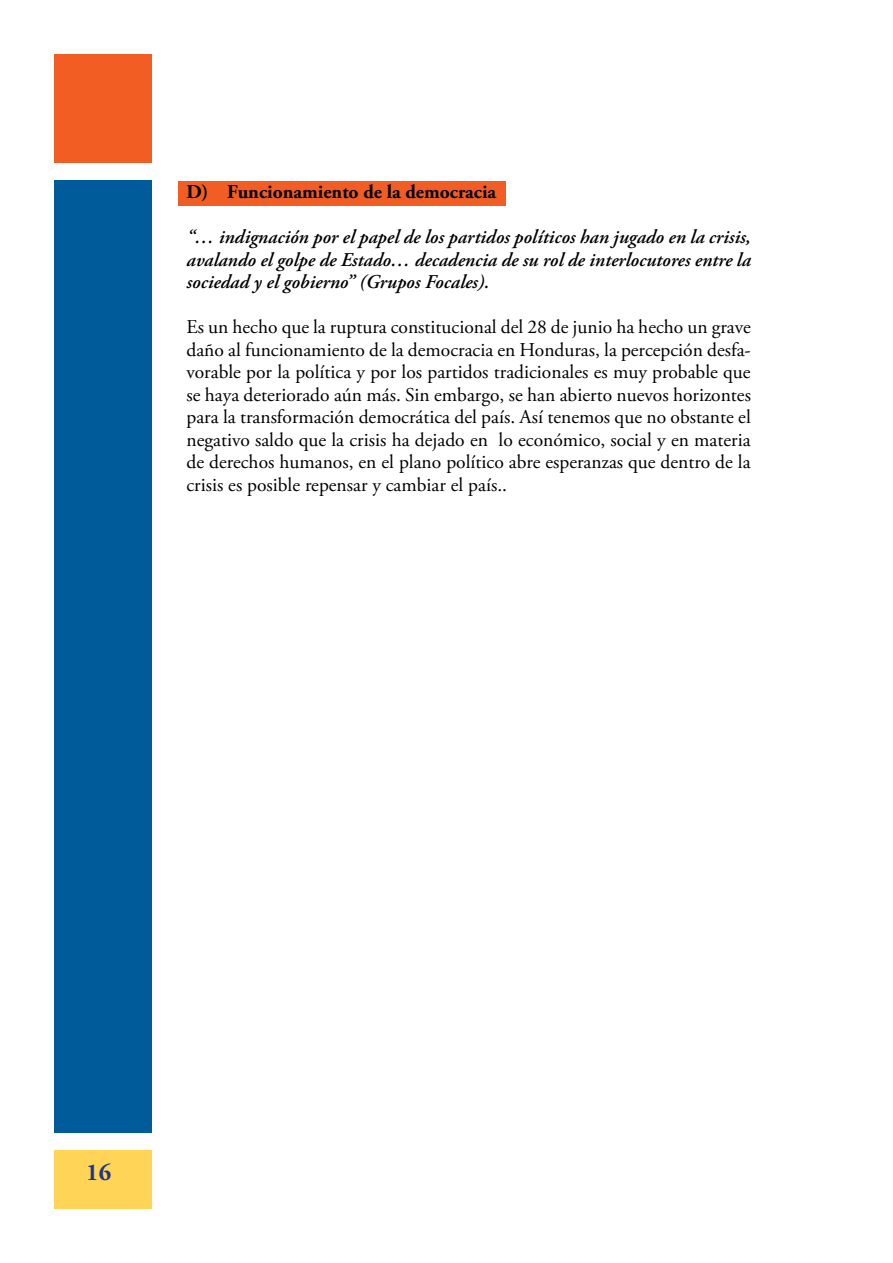
<style>
.page{position:relative;width:893px;height:1263px;background:#fff}
.page>*{position:absolute;margin:0;border:0;box-sizing:border-box;transform-origin:0 0}
.t1{font:700 24px "Adobe Garamond Pro";color:#21368b}
.t2{font:19.5px/22.5px "Adobe Garamond Pro";color:#000;text-align:justify}
.t3{font:italic 600 19.5px/22.5px "Adobe Garamond Pro";color:#000;text-align:justify}
.t4{font:700 19.5px "Adobe Garamond Pro";color:#000}
</style>
<div class="page">
<div style="left:54px;top:181px;width:98px;height:952px;background:#005b9b"></div>
<div style="left:54px;top:54px;width:98px;height:108px;background:#f15d22"></div>
<div style="left:54px;top:1150px;width:98px;height:59px;background:#ffd457"></div>
<div style="left:178px;top:181px;width:328px;height:24px;background:#f15d22"></div>
<p class="t4" style="left:186px;top:181px;width:311px">D) Funcionamiento de la democracia</p>
<p class="t3" style="left:186px;top:227px;width:566px">“… indignación por el papel de los partidos políticos han jugado en la crisis, avalando el golpe de Estado… decadencia de su rol de interlocutores entre la sociedad y el gobierno” (Grupos Focales).</p>
<p class="t2" style="left:186px;top:317px;width:566px">Es un hecho que la ruptura constitucional del 28 de junio ha hecho un grave daño al funcionamiento de la democracia en Honduras, la percepción desfa&shy;vorable por la política y por los partidos tradicionales es muy probable que se haya deteriorado aún más. Sin embargo, se han abierto nuevos horizontes para la transformación democrática del país. Así tenemos que no obstante el negativo saldo que la crisis ha dejado en lo económico, social y en materia de derechos humanos, en el plano político abre esperanzas que dentro de la crisis es posible repensar y cambiar el país..</p>
<p class="t1" style="left:86px;top:1158px;width:26px">16</p>
</div>
